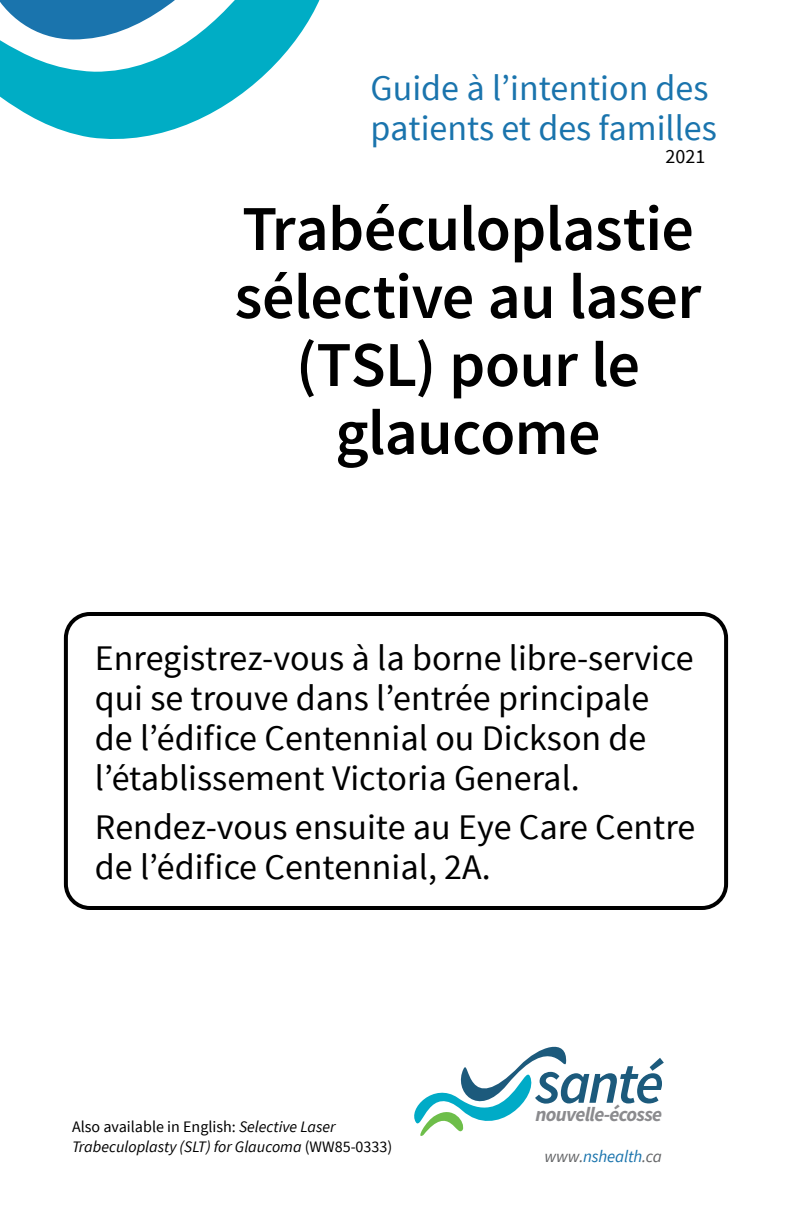
<style>
.page{position:relative;width:792px;height:1224px;background:#fff}
.page>*{position:absolute;margin:0;border:0;box-sizing:border-box;transform-origin:0 0}
.Pamphlet_Title{font:600 64px/68px "Source Sans Pro";letter-spacing:-.01em;color:#000;text-align:center}
.body_text{font:36px/40px "Source Sans Pro";color:#000}
.t1{font:36px "Source Sans Pro";color:#1a74ad}
.t2{font:italic 700 20.2px "Source Sans Pro";letter-spacing:-.035em;color:#8b8b8e}
.page{font:20px "Source Sans Pro";color:#000}
.t3{font:italic 17px "Source Sans Pro";letter-spacing:-.01em;color:#1a74ad}
.body_text-2{font:italic 16px/20px "Source Sans Pro";color:#000}
.s1{font-style:normal}
.s2{color:#636466}
</style>
<div class="page">
<div style="left:64px;top:612px;width:664px;height:298px;border:4px solid #000;border-radius:24px"></div>
<svg style="left:0;top:0;width:320px;height:139px"></svg>
<svg style="left:414px;top:1047px;width:250px;height:89px"></svg>
<p class="t1" style="left:371px;top:66px;width:339px">Guide à l’intention des</p>
<p class="t1" style="left:371px;top:106px;width:348px">patients et des familles</p>
<p class="page" style="left:666px;top:144px;width:41px">2021</p>
<p class="Pamphlet_Title" style="left:235px;top:196px;width:468px">Trabéculoplastie sélective au laser (TSL) pour le</p>
<p class="Pamphlet_Title" style="left:335px;top:400px;width:267px">glaucome</p>
<p class="body_text" style="left:95px;top:639px;width:600px">Enregistrez-vous à la borne libre-service qui se trouve dans l’entrée principale de l’édifice Centennial ou Dickson de l’établissement Victoria General.</p>
<p class="body_text" style="left:95px;top:808px;width:602px">Rendez-vous ensuite au Eye Care Centre de l’édifice Centennial, 2A.</p>
<p class="body_text-2" style="left:72px;top:1117px;width:322px"><span class="s1">Also available in English:</span> Selective Laser<br>Trabeculoplasty (SLT) for Glaucoma <span class="s1">(WW85-0333)</span></p>
<p class="t2" style="left:535px;top:1101px;width:128px">nouvelle-écosse</p>
<p class="t3" style="left:544px;top:1146px;width:119px"><span class="s2">www.</span>nshealth<span class="s2">.ca</span></p>
</div>
